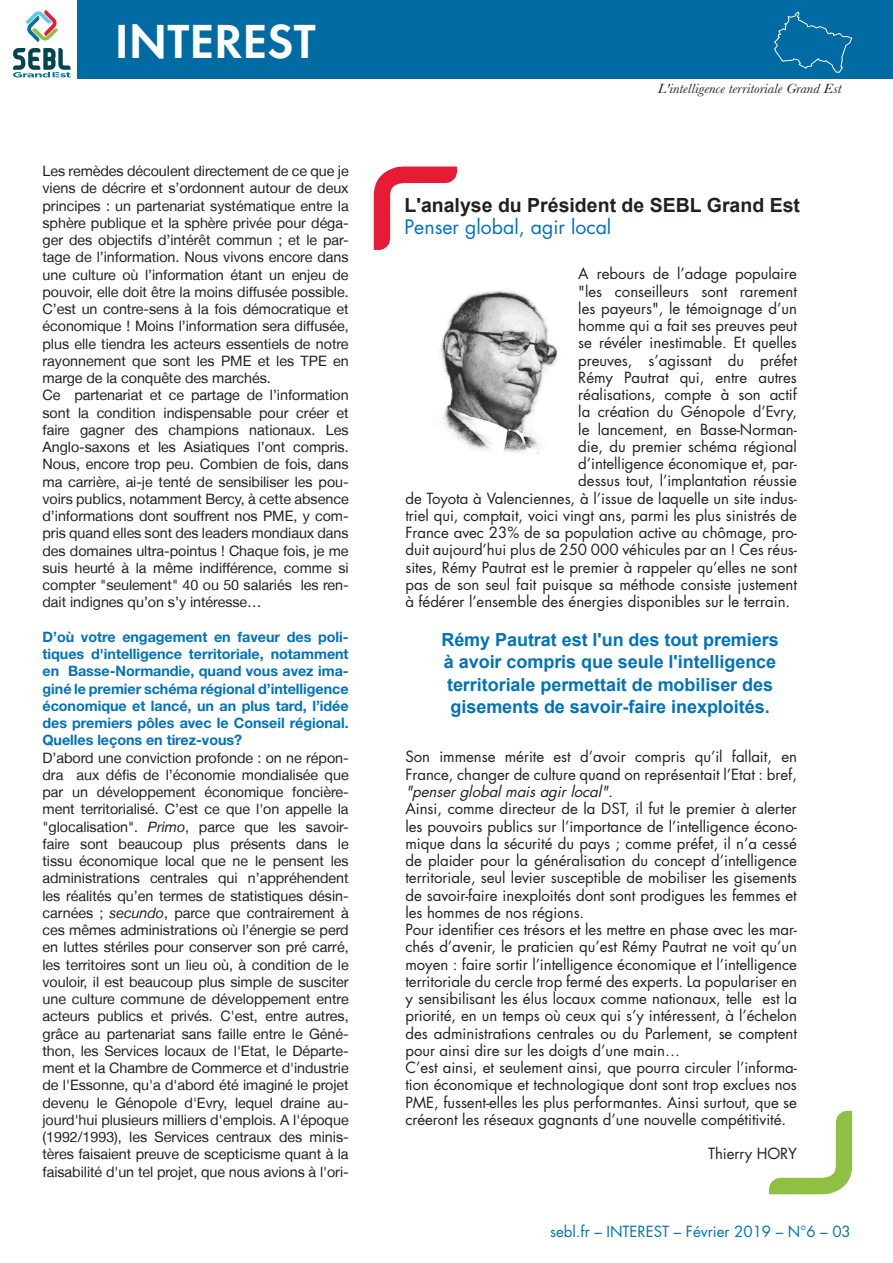
<style>
.page{position:relative;width:893px;height:1263px;background:#fff}
.page>*{position:absolute;margin:0;border:0;box-sizing:border-box;transform-origin:0 0}
.t1{font:49.65px "Futura Demi";color:#fff}
.t2{font:700 19.5px "Arial";color:#231f20}
.t3{font:19.5px "Futura Std";color:#0072bc}
.exergue{font:700 18px/22.5px "Arial";letter-spacing:-.005em;color:#0072bc}
.t4{font:15px/17.2px "Futura Std";letter-spacing:-.005em;color:#231f20;text-align:justify}
.t5{font:15px "Futura Std";color:#0072bc}
.t6{font:14.4px/17.2px "Helvetica Neue LT";letter-spacing:-.005em;color:#231f20;text-align:justify}
.t7{font:700 14.4px/17.2px "Helvetica Neue LT Std";letter-spacing:-.005em;color:#0072bc;text-align:justify}
.t8{font:italic 13.8px "Baskerville";color:#231f20;scale:1.11 1}
.s1{font-style:italic}
</style>
<div class="page">
<svg style="left:769px;top:1111px;width:83px;height:83px"></svg>
<svg style="left:374px;top:167px;width:83px;height:83px"></svg>
<div style="left:77px;top:0;width:816px;height:79px;background:#006ba3"></div>
<svg style="left:25px;top:10px;width:33px;height:32px"></svg>
<svg style="left:13px;top:48px;width:58px;height:29px"></svg>
<svg style="left:774px;top:11px;width:79px;height:62px"></svg>
<img style="left:440px;top:290px;width:118px;height:164px">
<p class="t1" style="left:115px;top:10px;width:202px">INTEREST</p>
<p class="t6" style="left:43px;top:162px;width:308px">Les remèdes découlent directement de ce que je viens de décrire et s’ordonnent autour de deux principes : un partenariat systématique entre la sphère publique et la sphère privée pour déga&shy;ger des objectifs d’intérêt commun ; et le par&shy;tage de l’information. Nous vivons encore dans une culture où l’information étant un enjeu de pouvoir, elle doit être la moins diffusée possible.<br>C’est un contre-sens à la fois démocratique et économique ! Moins l’information sera diffusée, plus elle tiendra les acteurs essentiels de notre rayonnement que sont les PME et les TPE en marge de la conquête des marchés.</p>
<p class="t6" style="left:43px;top:386px;width:308px">Ce partenariat et ce partage de l’information sont la condition indispensable pour créer et faire gagner des champions nationaux. Les Anglo-saxons et les Asiatiques l’ont compris.<br>Nous, encore trop peu. Combien de fois, dans ma carrière, ai-je tenté de sensibiliser les pou&shy;voirs publics, notamment Bercy, à cette absence d’informations dont souffrent nos PME, y com&shy;pris quand elles sont des leaders mondiaux dans des domaines ultra-pointus ! Chaque fois, je me suis heurté à la même indifférence, comme si compter "seulement" 40 ou 50 salariés les ren&shy;dait indignes qu’on s’y intéresse…</p>
<p class="t7" style="left:43px;top:628px;width:308px">D’où votre engagement en faveur des poli&shy;tiques d'intelligence territoriale, notamment en Basse-Normandie, quand vous avez ima&shy;giné le premier schéma régional d’intelligence économique et lancé, un an plus tard, l’idée des premiers pôles avec le Conseil régional.<br>Quelles leçons en tirez-vous?</p>
<p class="t6" style="left:43px;top:749px;width:308px">D’abord une conviction profonde : on ne répon&shy;dra aux défis de l’économie mondialisée que par un développement économique foncière&shy;ment territorialisé. C’est ce que l'on appelle la "glocalisation". <span class="s1">Primo</span>, parce que les savoir&shy;faire sont beaucoup plus présents dans le tissu économique local que ne le pensent les administrations centrales qui n’appréhendent les réalités qu’en termes de statistiques désin&shy;carnées ; <span class="s1">secundo</span>, parce que contrairement à ces mêmes administrations où l’énergie se perd en luttes stériles pour conserver son pré carré, les territoires sont un lieu où, à condition de le vouloir, il est beaucoup plus simple de susciter une culture commune de développement entre acteurs publics et privés. C'est, entre autres, grâce au partenariat sans faille entre le Géné&shy;thon, les Services locaux de l'Etat, le Départe&shy;ment et la Chambre de Commerce et d'industrie de l'Essonne, qu'a d'abord été imaginé le projet devenu le Génopole d'Evry, lequel draine au&shy;jourd'hui plusieurs milliers d'emplois. A l'époque (1992/1993), les Services centraux des minis&shy;tères faisaient preuve de scepticisme quant à la faisabilité d'un tel projet, que nous avions à l'ori-</p>
<p class="t8" style="left:658px;top:79px;width:167px">L'intelligence territoriale Grand Est</p>
<p class="t2" style="left:404px;top:191px;width:397px">L'analyse du Président de SEBL Grand Est</p>
<p class="t3" style="left:404px;top:215px;width:208px">Penser global, agir local</p>
<p class="t4" style="left:578px;top:265px;width:220px">A rebours de l’adage populaire</p>
<p class="t4" style="left:578px;top:283px;width:220px">"les conseilleurs sont rarement</p>
<p class="t4" style="left:578px;top:300px;width:220px">les payeurs", le témoignage d’un</p>
<p class="t4" style="left:578px;top:317px;width:220px">homme qui a fait ses preuves peut</p>
<p class="t4" style="left:578px;top:334px;width:220px">se révéler inestimable. Et quelles</p>
<p class="t4" style="left:578px;top:352px;width:220px">preuves, s’agissant du préfet</p>
<p class="t4" style="left:578px;top:369px;width:220px">Rémy Pautrat qui, entre autres</p>
<p class="t4" style="left:578px;top:386px;width:220px">réalisations, compte à son actif</p>
<p class="t4" style="left:578px;top:403px;width:220px">la création du Génopole d’Evry,</p>
<p class="t4" style="left:578px;top:421px;width:220px">le lancement, en Basse-Norman-</p>
<p class="t4" style="left:578px;top:438px;width:220px">die, du premier schéma régional</p>
<p class="t4" style="left:578px;top:455px;width:220px">d’intelligence économique et, par-</p>
<p class="t4" style="left:578px;top:472px;width:220px">dessus tout, l’implantation réussie</p>
<p class="t4" style="left:405px;top:490px;width:393px">de Toyota à Valenciennes, à l’issue de laquelle un site indus-</p>
<p class="t4" style="left:405px;top:507px;width:393px">triel qui, comptait, voici vingt ans, parmi les plus sinistrés de</p>
<p class="t4" style="left:405px;top:524px;width:393px">France avec 23% de sa population active au chômage, pro-</p>
<p class="t4" style="left:405px;top:541px;width:393px">duit aujourd’hui plus de 250 000 véhicules par an ! Ces réus-</p>
<p class="t4" style="left:405px;top:559px;width:393px">sites, Rémy Pautrat est le premier à rappeler qu’elles ne sont</p>
<p class="t4" style="left:405px;top:576px;width:393px">pas de son seul fait puisque sa méthode consiste justement</p>
<p class="t4" style="left:405px;top:593px;width:386px">à fédérer l’ensemble des énergies disponibles sur le terrain.</p>
<p class="exergue" style="left:441px;top:628px;width:339px">Rémy Pautrat est l'un des tout premiers</p>
<p class="exergue" style="left:444px;top:651px;width:334px">à avoir compris que seule l'intelligence territoriale permettait de mobiliser des gisements de savoir-faire inexploités.</p>
<p class="t4" style="left:405px;top:748px;width:393px">Son immense mérite est d’avoir compris qu’il fallait, en France, changer de culture quand on représentait l’Etat : bref, <span class="s1">"penserglobalmaisagirlocal".</span></p>
<p class="t4" style="left:405px;top:800px;width:393px">Ainsi, comme directeur de la DST, il fut le premier à alerter les pouvoirs publics sur l’importance de l’intelligence écono&shy;mique dans la sécurité du pays ; comme préfet, il n’a cessé de plaider pour la généralisation du concept d’intelligence territoriale, seul levier susceptible de mobiliser les gisements de savoir-faire inexploités dont sont prodigues les femmes et les hommes de nos régions.</p>
<p class="t4" style="left:405px;top:921px;width:393px">Pour identifier ces trésors et les mettre en phase avec les mar&shy;chés d’avenir, le praticien qu’est Rémy Pautrat ne voit qu’un moyen : faire sortir l’intelligence économique et l’intelligence territoriale du cercle trop fermé des experts. La populariser en y sensibilisant les élus locaux comme nationaux, telle est la priorité, en un temps où ceux qui s’y intéressent, à l’échelon des administrations centrales ou du Parlement, se comptent pour ainsi dire sur les doigts d’une main…</p>
<p class="t4" style="left:405px;top:1059px;width:393px">C’est ainsi, et seulement ainsi, que pourra circuler l’informa&shy;tion économique et technologique dont sont trop exclues nos PME, fussent-elles les plus performantes. Ainsi surtout, que se créeront les réseaux gagnants d’une nouvelle compétitivité.</p>
<p class="t4" style="left:708px;top:1145px;width:90px">Thierry HORY</p>
<p class="t5" style="left:550px;top:1222px;width:302px">sebl.fr – INTEREST – Février 2019 – N°6 – 03</p>
</div>
